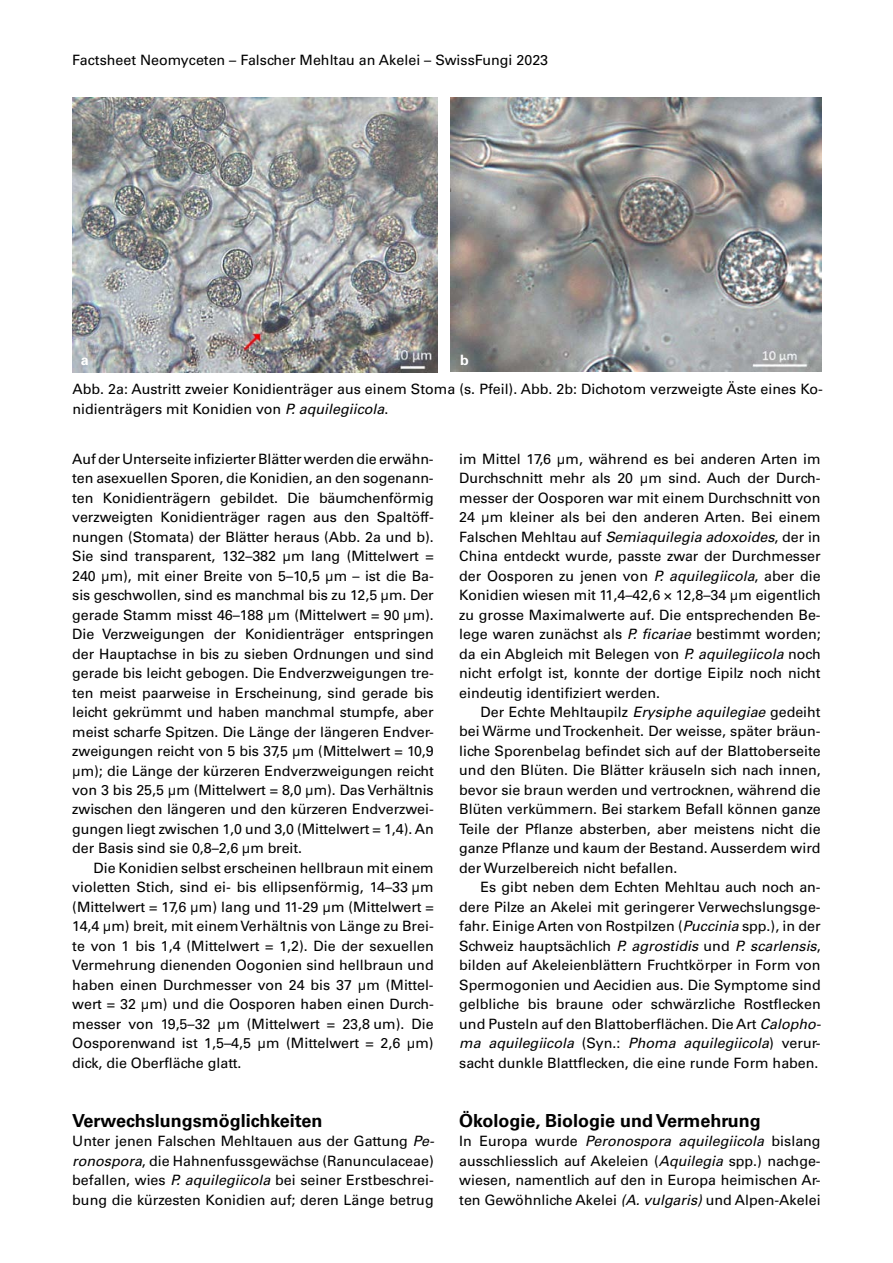
<style>
.page{position:relative;width:893px;height:1263px;background:#fff}
.page>*{position:absolute;margin:0;border:0;box-sizing:border-box;transform-origin:0 0}
.t1{font:700 18px "Univers LT Std";color:#000}
.t2{font:14.25px/19.5px "Univers LT Std";color:#000;text-align:justify}
.t3{font:700 14.25px "Univers LT Std";color:#fff}
.s1{font-style:italic}
</style>
<div class="page">
<img style="left:450px;top:98px;width:371px;height:274px">
<img style="left:73px;top:98px;width:365px;height:274px">
<p class="t2" style="left:72px;top:50px;width:477px">Factsheet Neomyceten – Falscher Mehltau an Akelei – SwissFungi 2023</p>
<p class="t3" style="left:81px;top:352px;width:9px">a</p>
<p class="t3" style="left:460px;top:352px;width:10px">b</p>
<p class="t2" style="left:73px;top:379px;width:752px">Abb. 2a: Austritt zweier Konidienträger aus einem Stoma (s. Pfeil). Abb. 2b: Dichotom verzweigte Äste eines Ko&shy;nidienträgers mit Konidien von <span class="s1">P. aquilegiicola</span>.</p>
<p class="t2" style="left:72px;top:449px;width:363px">Auf der Unterseite infizierter Blätter werden die erwähn&shy;ten asexuellen Sporen, die Konidien, an den sogenann&shy;ten Konidienträgern gebildet. Die bäumchenförmig verzweigten Konidienträger ragen aus den Spaltöff&shy;nungen (Stomata) der Blätter heraus (Abb. 2a und b).<br>Sie sind transparent, 132–382 μm lang (Mittelwert = 240 μm), mit einer Breite von 5–10,5 μm – ist die Ba&shy;sis geschwollen, sind es manchmal bis zu 12,5 μm. Der gerade Stamm misst 46–188 μm (Mittelwert = 90 μm).<br>Die Verzweigungen der Konidienträger entspringen der Hauptachse in bis zu sieben Ordnungen und sind gerade bis leicht gebogen. Die Endverzweigungen tre&shy;ten meist paarweise in Erscheinung, sind gerade bis leicht gekrümmt und haben manchmal stumpfe, aber meist scharfe Spitzen. Die Länge der längeren Endver&shy;zweigungen reicht von 5 bis 37,5 μm (Mittelwert = 10,9 μm); die Länge der kürzeren Endverzweigungen reicht von 3 bis 25,5 μm (Mittelwert = 8,0 μm). Das Verhältnis zwischen den längeren und den kürzeren Endverzwei&shy;gungen liegt zwischen 1,0 und 3,0 (Mittelwert = 1,4). An der Basis sind sie 0,8–2,6 μm breit.</p>
<p class="t2" style="left:72px;top:858px;width:363px;text-indent:21px">Die Konidien selbst erscheinen hellbraun mit einem violetten Stich, sind ei- bis ellipsenförmig, 14–33 μm (Mittelwert = 17,6 μm) lang und 11-29 μm (Mittelwert = 14,4 μm) breit, mit einem Verhältnis von Länge zu Brei&shy;te von 1 bis 1,4 (Mittelwert = 1,2). Die der sexuellen Vermehrung dienenden Oogonien sind hellbraun und haben einen Durchmesser von 24 bis 37 μm (Mittel&shy;wert = 32 μm) und die Oosporen haben einen Durch&shy;messer von 19,5–32 μm (Mittelwert = 23,8 um). Die Oosporenwand ist 1,5–4,5 μm (Mittelwert = 2,6 μm) dick, die Oberfläche glatt.</p>
<p class="t1" style="left:72px;top:1110px;width:252px">Verwechslungsmöglichkeiten</p>
<p class="t2" style="left:72px;top:1131px;width:363px">Unter jenen Falschen Mehltauen aus der Gattung <span class="s1">Pe&shy;ronospora</span>, die Hahnenfussgewächse (Ranunculaceae) befallen, wies <span class="s1">P. aquilegiicola</span> bei seiner Erstbeschrei&shy;bung die kürzesten Konidien auf; deren Länge betrug</p>
<p class="t2" style="left:459px;top:449px;width:363px">im Mittel 17,6 μm, während es bei anderen Arten im Durchschnitt mehr als 20 μm sind. Auch der Durch&shy;messer der Oosporen war mit einem Durchschnitt von 24 μm kleiner als bei den anderen Arten. Bei einem Falschen Mehltau auf <span class="s1">Semiaquilegia adoxoides</span>, der in China entdeckt wurde, passte zwar der Durchmesser der Oosporen zu jenen von <span class="s1">P. aquilegiicola</span>, aber die Konidien wiesen mit 11,4–42,6 × 12,8–34 μm eigentlich zu grosse Maximalwerte auf. Die entsprechenden Be&shy;lege waren zunächst als <span class="s1">P. ficariae</span> bestimmt worden; da ein Abgleich mit Belegen von <span class="s1">P. aquilegiicola</span> noch nicht erfolgt ist, konnte der dortige Eipilz noch nicht eindeutig identifiziert werden.</p>
<p class="t2" style="left:459px;top:702px;width:363px;text-indent:21px">Der Echte Mehltaupilz <span class="s1">Erysiphe aquilegiae</span> gedeiht bei Wärme und Trockenheit. Der weisse, später bräun&shy;liche Sporenbelag befindet sich auf der Blattoberseite und den Blüten. Die Blätter kräuseln sich nach innen, bevor sie braun werden und vertrocknen, während die Blüten verkümmern. Bei starkem Befall können ganze Teile der Pflanze absterben, aber meistens nicht die ganze Pflanze und kaum der Bestand. Ausserdem wird der Wurzelbereich nicht befallen.</p>
<p class="t2" style="left:459px;top:878px;width:363px;text-indent:21px">Es gibt neben dem Echten Mehltau auch noch an&shy;dere Pilze an Akelei mit geringerer Verwechslungsge&shy;fahr. Einige Arten von Rostpilzen (<span class="s1">Puccinia</span> spp.), in der Schweiz hauptsächlich <span class="s1">P. agrostidis</span> und <span class="s1">P. scarlensis</span>, bilden auf Akeleienblättern Fruchtkörper in Form von Spermogonien und Aecidien aus. Die Symptome sind gelbliche bis braune oder schwärzliche Rostflecken und Pusteln auf den Blattoberflächen. Die Art <span class="s1">Calopho&shy;ma aquilegiicola</span> (Syn.: <span class="s1">Phoma aquilegiicola</span>) verur&shy;sacht dunkle Blattflecken, die eine runde Form haben.</p>
<p class="t1" style="left:459px;top:1110px;width:303px">Ökologie, Biologie und Vermehrung</p>
<p class="t2" style="left:459px;top:1131px;width:363px">In Europa wurde <span class="s1">Peronospora aquilegiicola</span> bislang ausschliesslich auf Akeleien (<span class="s1">Aquilegia</span> spp.) nachge&shy;wiesen, namentlich auf den in Europa heimischen Ar&shy;ten Gewöhnliche Akelei <span class="s1">(A. vulgaris)</span> und Alpen-Akelei</p>
</div>
